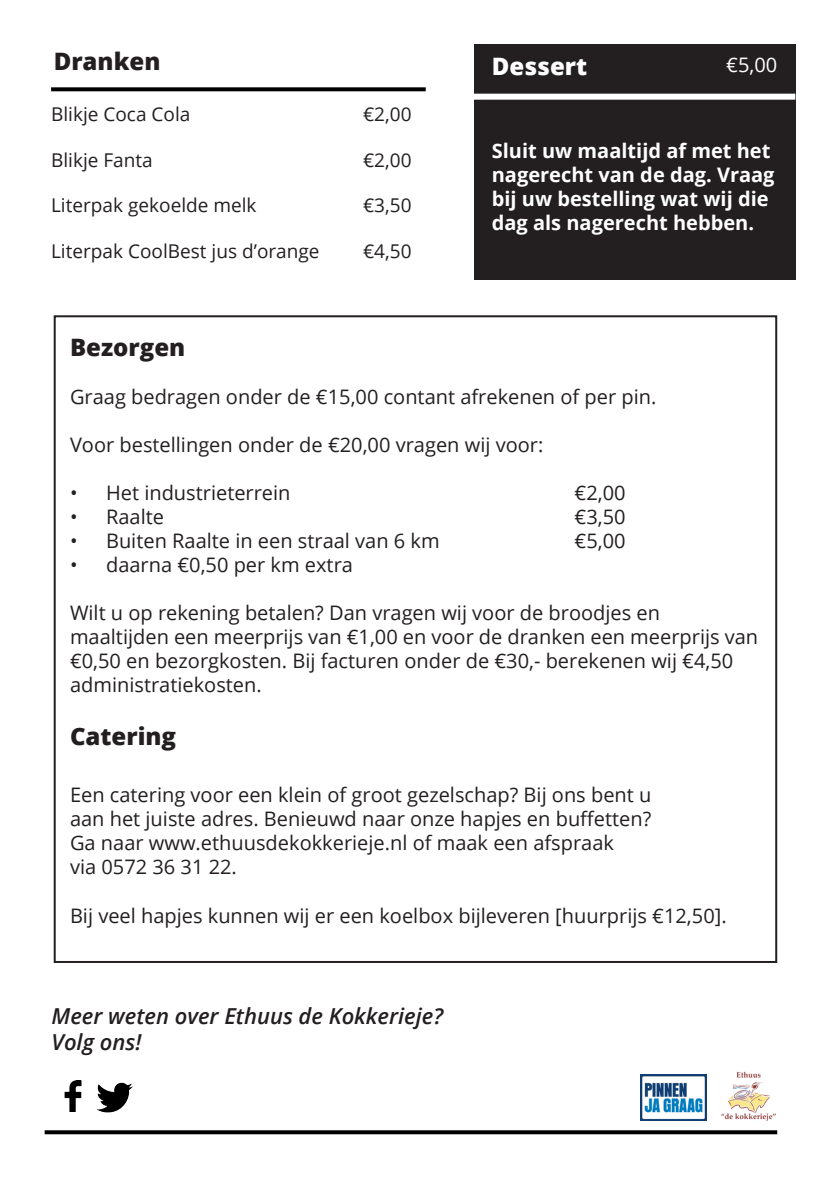
<style>
.page{position:relative;width:840px;height:1191px;background:#fff}
.page>*{position:absolute;margin:0;border:0;box-sizing:border-box;transform-origin:0 0}
.t1{font:800 24px "Open Sans";color:#231f20}
.t2{font:800 24px "Open Sans";color:#fff}
.t3{font:italic 600 22px "Open Sans";color:#231f20}
.t4{font:20px/24px "Open Sans";color:#231f20}
.t5{font:700 20px/24px "Open Sans";color:#fff}
.t6{font:20px "Open Sans";color:#fff}
.t7{font:19px "Open Sans";color:#231f20}
</style>
<div class="page">
<svg style="left:51px;top:87px;width:374px;height:4px"></svg>
<svg style="left:45px;top:1130px;width:731px;height:4px;background:#111"></svg>
<div style="left:473px;top:44px;width:321px;height:235px;background:#231f20"></div>
<div style="left:473px;top:94px;width:321px;height:6px;background:#fff"></div>
<img style="left:640px;top:1075px;width:65px;height:45px">
<img style="left:97px;top:1082px;width:35px;height:30px">
<img style="left:64px;top:1080px;width:18px;height:31px">
<img style="left:721px;top:1071px;width:55px;height:50px">
<p class="t1" style="left:54px;top:43px;width:108px">Dranken</p>
<p class="t7" style="left:51px;top:101px;width:141px">Blikje Coca Cola</p>
<p class="t7" style="left:51px;top:147px;width:103px">Blikje Fanta</p>
<p class="t7" style="left:51px;top:192px;width:207px">Literpak gekoelde melk</p>
<p class="t7" style="left:51px;top:238px;width:270px">Literpak CoolBest jus d’orange</p>
<p class="t7" style="left:363px;top:101px;width:50px">€2,00</p>
<p class="t7" style="left:363px;top:147px;width:50px">€2,00</p>
<p class="t7" style="left:363px;top:192px;width:50px">€3,50</p>
<p class="t7" style="left:363px;top:238px;width:50px">€4,50</p>
<p class="t2" style="left:491px;top:48px;width:97px">Dessert</p>
<p class="t6" style="left:726px;top:51px;width:53px">€5,00</p>
<p class="t5" style="left:491px;top:138px;width:284px">Sluit uw maaltijd af met het nagerecht van de dag. Vraag bij uw bestelling wat wij die dag als nagerecht hebben.</p>
<p class="t1" style="left:70px;top:329px;width:117px">Bezorgen</p>
<p class="t4" style="left:70px;top:384px;width:587px">Graag bedragen onder de €15,00 contant afrekenen of per pin.</p>
<p class="t4" style="left:70px;top:432px;width:474px">Voor bestellingen onder de €20,00 vragen wij voor:</p>
<p class="t4" style="left:70px;top:480px;width:222px">• Het industrieterrein</p>
<p class="t4" style="left:574px;top:480px;width:53px">€2,00</p>
<p class="t4" style="left:70px;top:504px;width:95px">• Raalte</p>
<p class="t4" style="left:574px;top:504px;width:53px">€3,50</p>
<p class="t4" style="left:70px;top:528px;width:371px">• Buiten Raalte in een straal van 6 km</p>
<p class="t4" style="left:574px;top:528px;width:53px">€5,00</p>
<p class="t4" style="left:70px;top:552px;width:284px">• daarna €0,50 per km extra</p>
<p class="t4" style="left:70px;top:600px;width:591px">Wilt u op rekening betalen? Dan vragen wij voor de broodjes en</p>
<p class="t4" style="left:70px;top:624px;width:689px">maaltijden een meerprijs van €1,00 en voor de dranken een meerprijs van €0,50 en bezorgkosten. Bij facturen onder de €30,- berekenen wij €4,50</p>
<p class="t4" style="left:70px;top:672px;width:193px">administratiekosten.</p>
<p class="t1" style="left:70px;top:718px;width:108px">Catering</p>
<p class="t4" style="left:70px;top:782px;width:582px">Een catering voor een klein of groot gezelschap? Bij ons bent u</p>
<p class="t4" style="left:70px;top:806px;width:582px">aan het juiste adres. Benieuwd naar onze hapjes en buffetten?</p>
<p class="t4" style="left:70px;top:830px;width:545px">Ga naar www.ethuusdekokkerieje.nl of maak een afspraak</p>
<p class="t4" style="left:70px;top:854px;width:168px">via 0572 36 31 22.</p>
<p class="t4" style="left:70px;top:902px;width:657px">Bij veel hapjes kunnen wij er een koelbox bijleveren [huurprijs €12,50].</p>
<p class="t3" style="left:51px;top:1000px;width:393px">Meer weten over Ethuus de Kokkerieje?</p>
<p class="t3" style="left:51px;top:1027px;width:91px">Volg ons!</p>
</div>
